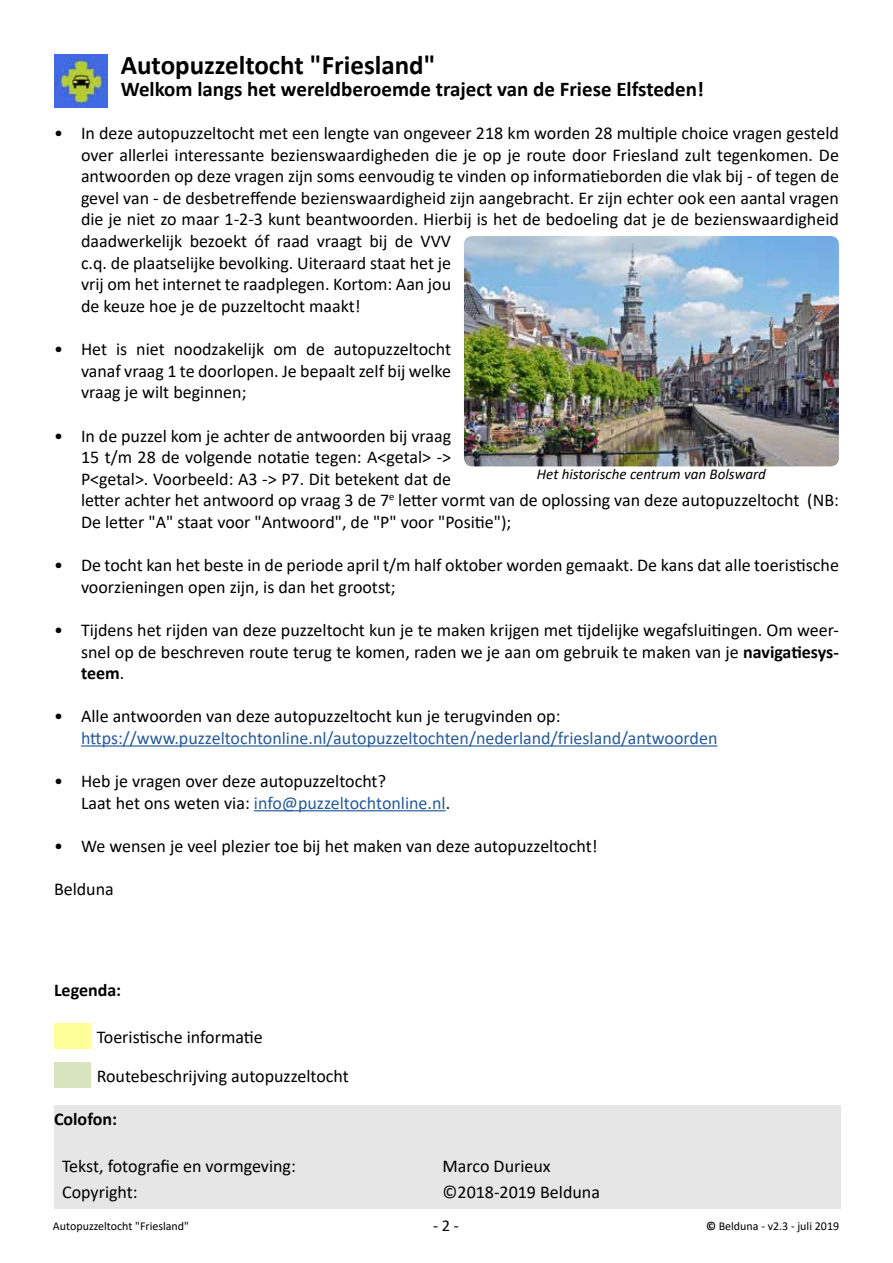
<style>
.page{position:relative;width:893px;height:1263px;background:#fff}
.page>*{position:absolute;margin:0;border:0;box-sizing:border-box;transform-origin:0 0}
.t1{font:700 27px "Calibri";color:#000}
.t2{font:700 21px "Calibri";color:#000}
.t3{font:18px/21.6px "Calibri";color:#000}
.t4{font:18px "Calibri";color:#275b9b}
.t5{font:700 18px "Calibri";color:#000}
.t6{font:16.5px "Calibri";color:#000}
.t7{font:italic 15px "Calibri";color:#000}
.t8{font:12px "Calibri";color:#000}
.s1{font-weight:700}
.s2{color:#275b9b}
</style>
<div class="page">
<div style="left:54px;top:1106px;width:786px;height:103px;background:#e6e6e6"></div>
<div style="left:54px;top:1024px;width:37px;height:25px;background:#ff9"></div>
<div style="left:54px;top:1062px;width:37px;height:26px;background:#d7e4bd"></div>
<hr style="left:81px;top:745px;width:636px;height:1px;background:#275b9b">
<hr style="left:254px;top:810px;width:192px;height:1px;background:#275b9b">
<img style="left:54px;top:54px;width:54px;height:54px">
<img style="left:464px;top:236px;width:375px;height:230px">
<h1 class="t1" style="left:121px;top:46px;width:316px">Autopuzzeltocht "Friesland"</h1>
<p class="t2" style="left:121px;top:74px;width:585px">Welkom langs het wereldberoemde traject van de Friese Elfsteden!</p>
<p class="t3" style="left:81px;top:122px;width:759px;text-indent:-27px">• In deze autopuzzeltocht met een lengte van ongeveer 218 km worden 28 multiple choice vragen gesteld over allerlei interessante bezienswaardigheden die je op je route door Friesland zult tegenkomen. De antwoorden op deze vragen zijn soms eenvoudig te vinden op informatieborden die vlak bij - of tegen de gevel van - de desbetreffende bezienswaardigheid zijn aangebracht. Er zijn echter ook een aantal vragen die je niet zo maar 1-2-3 kunt beantwoorden. Hierbij is het de bedoeling dat je de bezienswaardigheid daadwerkelijk bezoekt óf raad vraagt bij de VVV<br>c.q. de plaatselijke bevolking. Uiteraard staat het je<br>vrij om het internet te raadplegen. Kortom: Aan jou<br>de keuze hoe je de puzzeltocht maakt!</p>
<p class="t3" style="left:81px;top:338px;width:372px;text-align:justify;text-indent:-27px">• Het is niet noodzakelijk om de autopuzzeltocht vanaf vraag 1 te doorlopen. Je bepaalt zelf bij welke vraag je wilt beginnen;</p>
<p class="t3" style="left:81px;top:424px;width:759px;text-indent:-27px">• In de puzzel kom je achter de antwoorden bij vraag<br>15 t/m 28 de volgende notatie tegen: A&lt;getal&gt; -&gt;<br>P&lt;getal&gt;. Voorbeeld: A3 -&gt; P7. Dit betekent dat de<br>letter achter het antwoord op vraag 3 de 7<sup>e</sup> letter vormt van de oplossing van deze autopuzzeltocht (NB:<br>De letter "A" staat voor "Antwoord", de "P" voor "Positie");</p>
<p class="t3" style="left:81px;top:554px;width:759px;text-indent:-27px">• De tocht kan het beste in de periode april t/m half oktober worden gemaakt. De kans dat alle toeristische voorzieningen open zijn, is dan het grootst;</p>
<p class="t3" style="left:81px;top:619px;width:759px;text-align:justify;text-indent:-27px">• Tijdens het rijden van deze puzzeltocht kun je te maken krijgen met tijdelijke wegafsluitingen. Om weer&shy;snel op de beschreven route terug te komen, raden we je aan om gebruik te maken van je <span class="s1">navigatiesys&shy;teem</span>.</p>
<p class="t3" style="left:54px;top:705px;width:508px">• Alle antwoorden van deze autopuzzeltocht kun je terugvinden op:</p>
<p class="t4" style="left:81px;top:725px;width:638px">https://www.puzzeltochtonline.nl/autopuzzeltochten/nederland/friesland/antwoorden</p>
<p class="t3" style="left:81px;top:770px;width:371px;text-indent:-27px">• Heb je vragen over deze autopuzzeltocht?<br>Laat het ons weten via: <span class="s2">info@puzzeltochtonline.nl</span>.</p>
<p class="t3" style="left:54px;top:835px;width:545px">• We wensen je veel plezier toe bij het maken van deze autopuzzeltocht!</p>
<p class="t3" style="left:54px;top:878px;width:61px">Belduna</p>
<p class="t7" style="left:537px;top:464px;width:230px">Het historische centrum van Bolsward</p>
<p class="t5" style="left:54px;top:977px;width:69px">Legenda:</p>
<p class="t3" style="left:97px;top:1017px;width:254px;line-height:38.7px">Toeristische informatie<br>Routebeschrijving autopuzzeltocht</p>
<p class="t5" style="left:54px;top:1106px;width:65px">Colofon:</p>
<p class="t3" style="left:62px;top:1155px;width:235px">Tekst, fotografie en vormgeving:</p>
<p class="t3" style="left:443px;top:1155px;width:110px">Marco Durieux</p>
<p class="t3" style="left:62px;top:1180px;width:77px">Copyright:</p>
<p class="t3" style="left:443px;top:1180px;width:159px">©2018-2019 Belduna</p>
<p class="t8" style="left:53px;top:1218px;width:138px">Autopuzzeltocht "Friesland"</p>
<p class="t6" style="left:433px;top:1214px;width:27px">- 2 -</p>
<p class="t8" style="left:706px;top:1218px;width:135px"><span class="s1">©</span> Belduna - v2.3 - juli 2019</p>
</div>
